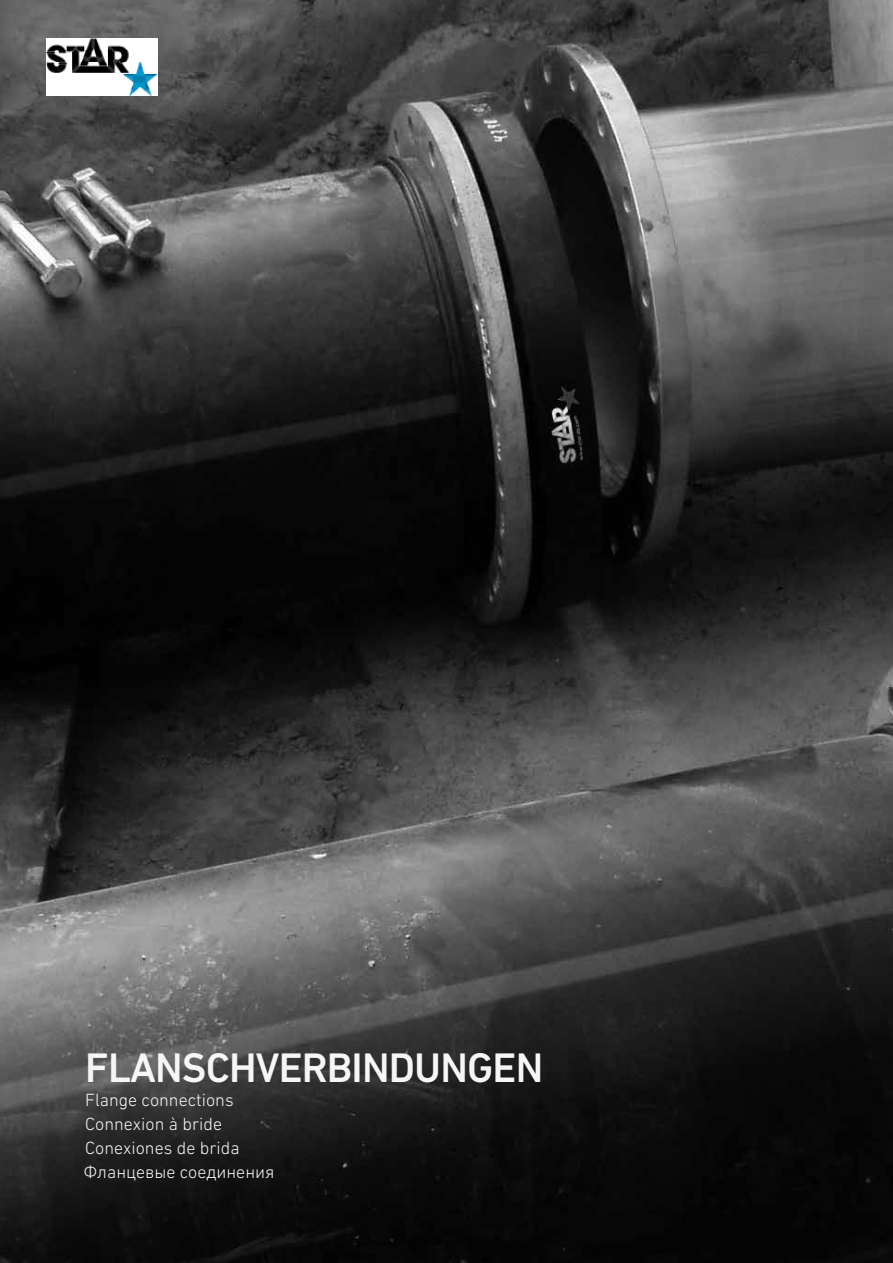
<style>
.page{position:relative;width:893px;height:1263px;background:#fff}
.page>*{position:absolute;margin:0;border:0;box-sizing:border-box;transform-origin:0 0}
.t1{font:500 42px "DIN Next LT Pro";letter-spacing:-.02em;color:#f6f6f6}
.t2{font:300 18px/24px "DIN Next LT Pro";color:#f6f6f6}
.t3{font:300 18px "DIN Next CYR";color:#f6f6f6}
</style>
<div class="page">
<img style="left:0;top:0;width:893px;height:1263px">
<img style="left:47px;top:38px;width:111px;height:57px">
<h1 class="t1" style="left:85px;top:1043px;width:459px">FLANSCHVERBINDUNGEN</h1>
<p class="t2" style="left:85px;top:1087px;width:156px">Flange connections<br>Connexion à bride<br>Conexiones de brida</p>
<p class="t3" style="left:84px;top:1161px;width:192px">Фланцевые соединения</p>
</div>
